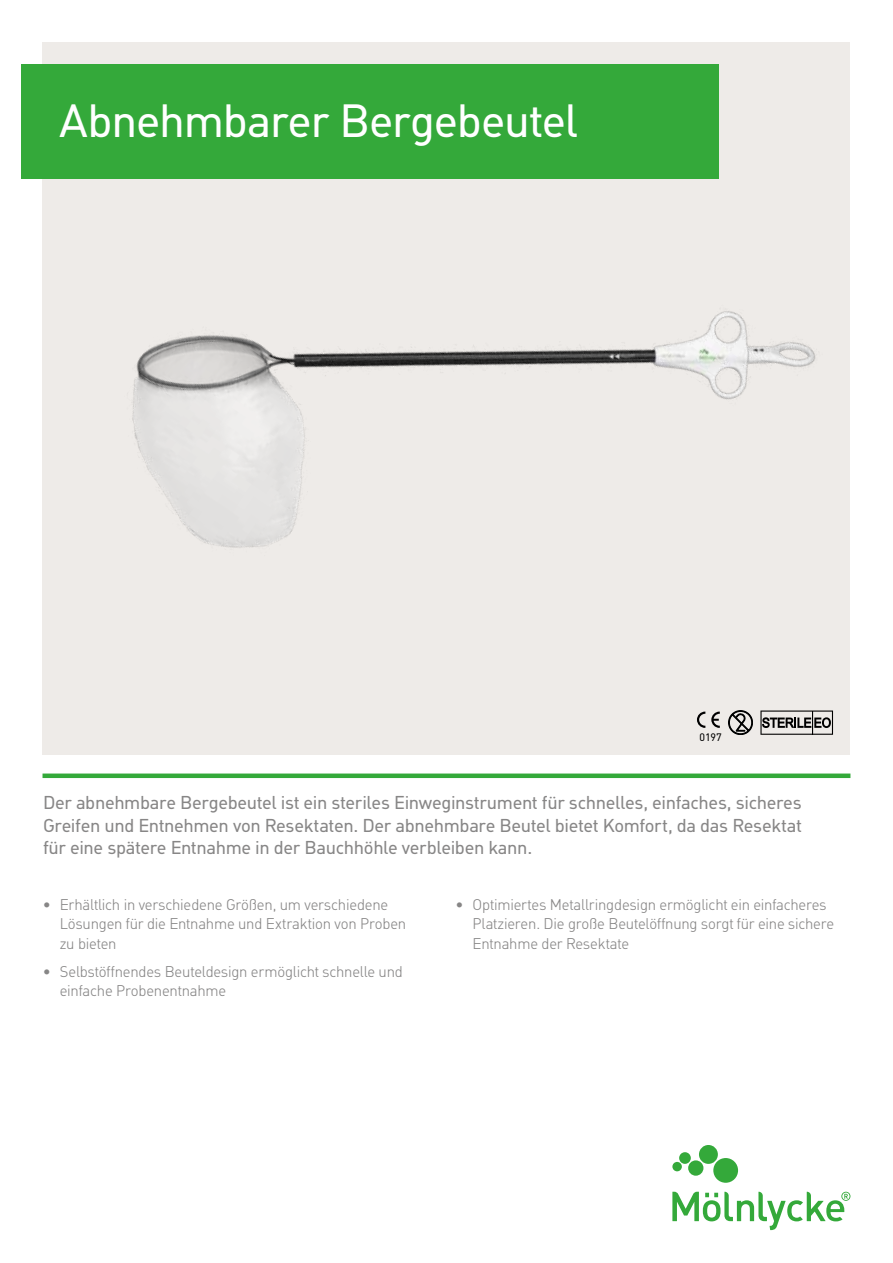
<style>
.page{position:relative;width:893px;height:1263px;background:#fff}
.page>*{position:absolute;margin:0;border:0;box-sizing:border-box;transform-origin:0 0}
.t1{font:45px "Molnlycke Din";letter-spacing:-.025em;color:#fff}
.t2{font:18px/22.5px "Molnlycke Din";letter-spacing:-.02em;color:#878686;text-align:justify}
.t3{font:300 15px/19.5px "Molnlycke Din";letter-spacing:-.01em;color:#878686}
.t4{font:10.5px "Molnlycke Din";color:#000}
</style>
<div class="page">
<svg style="left:672px;top:1145px;width:178px;height:85px"></svg>
<div style="left:43px;top:43px;width:807px;height:711px;background:#eeebe8"></div>
<div style="left:43px;top:773px;width:807px;height:5px;background:#34a93a"></div>
<div style="left:21px;top:64px;width:698px;height:115px;background:#34a93a"></div>
<svg style="left:728px;top:710px;width:25px;height:25px"></svg>
<svg style="left:760px;top:710px;width:73px;height:25px;background:#9d9b99"></svg>
<svg style="left:697px;top:712px;width:8px;height:15px"></svg>
<svg style="left:711px;top:712px;width:9px;height:15px"></svg>
<h1 class="t1" style="left:60px;top:94px;width:520px">Abnehmbarer Bergebeutel</h1>
<p class="t4" style="left:699px;top:731px;width:24px">0197</p>
<p class="t2" style="left:43px;top:791px;width:761px">Der abnehmbare Bergebeutel ist ein steriles Einweginstrument für schnelles, einfaches, sicheres Greifen und Entnehmen von Resektaten. Der abnehmbare Beutel bietet Komfort, da das Resektat für eine spätere Entnahme in der Bauchhöhle verbleiben kann.</p>
<p class="t3" style="left:60px;top:895px;width:348px;text-indent:-17px">• Erhältlich in verschiedene Größen, um verschiedene<br>Lösungen für die Entnahme und Extraktion von Proben zu bieten</p>
<p class="t3" style="left:60px;top:962px;width:345px;text-indent:-17px">• Selbstöffnendes Beuteldesign ermöglicht schnelle und einfache Probenentnahme</p>
<p class="t3" style="left:473px;top:895px;width:363px;text-indent:-17px">• Optimiertes Metallringdesign ermöglicht ein einfacheres<br>Platzieren. Die große Beutelöffnung sorgt für eine sichere<br>Entnahme der Resektate</p>
</div>
